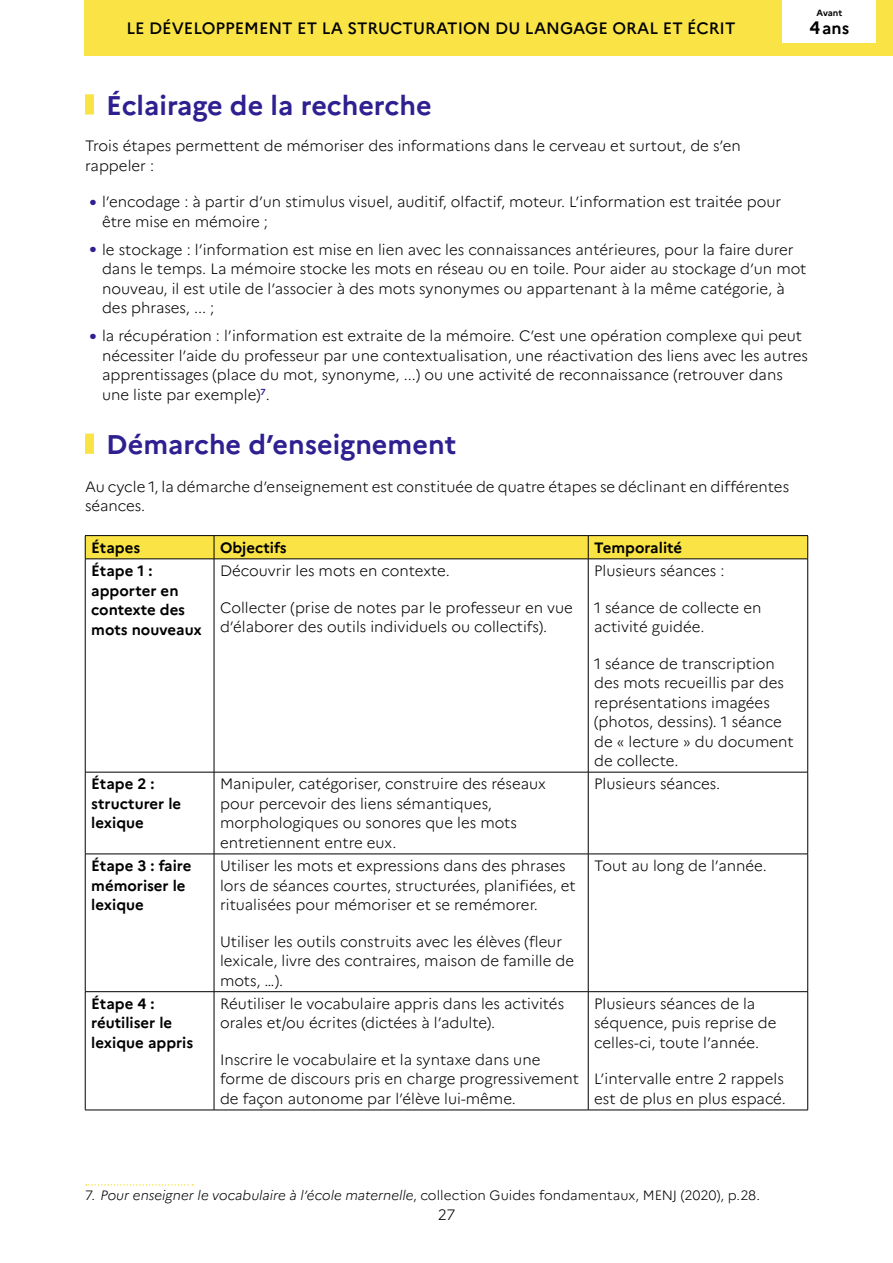
<style>
.page{position:relative;width:893px;height:1263px;background:#fff}
.page>*{position:absolute;margin:0;border:0;box-sizing:border-box;transform-origin:0 0}
.Titre_2{font:700 27px "Marianne";color:#2e2090}
.t1{font:500 16.5px "Marianne";color:#000}
.t2{font:700 16.5px "Marianne";color:#000}
.Texte_courant{font:300 15px/19.5px "Marianne";color:#000}
.Texte_courant-2{font:700 15px/19.5px "Marianne";color:#000}
.Notes_bas_de_page{font:300 13.5px "Marianne";color:#000}
.t3{font:700 9px "Marianne";letter-spacing:-.005em;color:#000}
.s1{font-size:18px}
.s2{font-size:25.5px;color:#2e2090}
.s3{font-style:italic}
</style>
<div class="page">
<div style="left:85px;top:0;width:808px;height:55px;background:#fae445"></div>
<div style="left:84px;top:0;width:699px;height:55px;background:#fae445"></div>
<div style="left:783px;top:0;width:93px;height:42px;background:#fff"></div>
<div style="left:85px;top:94px;width:9px;height:21px;background:#fae445"></div>
<div style="left:85px;top:434px;width:9px;height:20px;background:#fae445"></div>
<hr style="left:85px;top:535px;width:129px;height:1px;background:#000">
<hr style="left:214px;top:535px;width:374px;height:1px;background:#000">
<hr style="left:588px;top:535px;width:220px;height:1px;background:#000">
<svg style="left:85px;top:536px;width:723px;height:23px;background:#f0db42"></svg>
<hr style="left:85px;top:559px;width:129px;height:1px;background:#000">
<hr style="left:85px;top:559px;width:1px;height:213px;background:#000">
<hr style="left:214px;top:559px;width:374px;height:1px;background:#000">
<hr style="left:214px;top:559px;width:1px;height:213px;background:#000">
<hr style="left:588px;top:559px;width:220px;height:1px;background:#000">
<hr style="left:588px;top:559px;width:1px;height:213px;background:#000">
<hr style="left:807px;top:559px;width:1px;height:213px;background:#000">
<hr style="left:85px;top:772px;width:129px;height:1px;background:#000">
<hr style="left:85px;top:772px;width:1px;height:82px;background:#000">
<hr style="left:214px;top:772px;width:374px;height:1px;background:#000">
<hr style="left:214px;top:772px;width:1px;height:82px;background:#000">
<hr style="left:588px;top:772px;width:220px;height:1px;background:#000">
<hr style="left:588px;top:772px;width:1px;height:82px;background:#000">
<hr style="left:807px;top:772px;width:1px;height:82px;background:#000">
<hr style="left:85px;top:854px;width:129px;height:1px;background:#000">
<hr style="left:85px;top:854px;width:1px;height:137px;background:#000">
<hr style="left:214px;top:854px;width:374px;height:1px;background:#000">
<hr style="left:214px;top:854px;width:1px;height:137px;background:#000">
<hr style="left:588px;top:854px;width:220px;height:1px;background:#000">
<hr style="left:588px;top:854px;width:1px;height:137px;background:#000">
<hr style="left:807px;top:854px;width:1px;height:137px;background:#000">
<hr style="left:85px;top:991px;width:129px;height:1px;background:#000">
<hr style="left:85px;top:992px;width:1px;height:118px;background:#000">
<hr style="left:214px;top:991px;width:374px;height:1px;background:#000">
<hr style="left:214px;top:992px;width:1px;height:118px;background:#000">
<hr style="left:588px;top:991px;width:220px;height:1px;background:#000">
<hr style="left:588px;top:992px;width:1px;height:118px;background:#000">
<hr style="left:807px;top:992px;width:1px;height:118px;background:#000">
<hr style="left:85px;top:1110px;width:129px;height:1px;background:#000">
<hr style="left:214px;top:1110px;width:374px;height:1px;background:#000">
<hr style="left:588px;top:1110px;width:220px;height:1px;background:#000">
<svg style="left:86px;top:1184px;width:107px;height:2px"></svg>
<p class="t1" style="left:126px;top:18px;width:610px">LE DÉVELOPPEMENT ET LA STRUCTURATION DU LANGAGE ORAL ET ÉCRIT</p>
<p class="t3" style="left:816px;top:7px;width:27px">Avant</p>
<p class="t2" style="left:809px;top:18px;width:41px"><span class="s1">4</span>ans</p>
<h2 class="Titre_2" style="left:106px;top:88px;width:327px">Éclairage de la recherche</h2>
<p class="Texte_courant" style="left:85px;top:136px;width:657px">Trois étapes permettent de mémoriser des informations dans le cerveau et surtout, de s’en rappeler :</p>
<p class="Texte_courant" style="left:102px;top:192px;width:681px;text-indent:-13px"><span class="s2">•</span> l’encodage : à partir d’un stimulus visuel, auditif, olfactif, moteur. L’information est traitée pour être mise en mémoire ;</p>
<p class="Texte_courant" style="left:102px;top:239px;width:706px;text-indent:-13px"><span class="s2">•</span> le stockage : l’information est mise en lien avec les connaissances antérieures, pour la faire durer dans le temps. La mémoire stocke les mots en réseau ou en toile. Pour aider au stockage d’un mot nouveau, il est utile de l’associer à des mots synonymes ou appartenant à la même catégorie, à des phrases, ... ;</p>
<p class="Texte_courant" style="left:102px;top:326px;width:707px;text-indent:-13px"><span class="s2">•</span> la récupération : l’information est extraite de la mémoire. C’est une opération complexe qui peut nécessiter l’aide du professeur par une contextualisation, une réactivation des liens avec les autres apprentissages (place du mot, synonyme, ...) ou une activité de reconnaissance (retrouver dans une liste par exemple)<sup>7</sup>.</p>
<h2 class="Titre_2" style="left:106px;top:428px;width:351px">Démarche d’enseignement</h2>
<p class="Texte_courant" style="left:85px;top:476px;width:706px">Au cycle 1, la démarche d’enseignement est constituée de quatre étapes se déclinant en différentes séances.</p>
<p class="Texte_courant-2" style="left:91px;top:538px;width:50px">Étapes</p>
<p class="Texte_courant-2" style="left:220px;top:538px;width:68px">Objectifs</p>
<p class="Texte_courant-2" style="left:594px;top:538px;width:89px">Temporalité</p>
<p class="Texte_courant-2" style="left:91px;top:561px;width:112px">Étape 1 : apporter en contexte des mots nouveaux</p>
<p class="Texte_courant" style="left:220px;top:561px;width:231px">Découvrir les mots en contexte.</p>
<p class="Texte_courant" style="left:594px;top:561px;width:132px">Plusieurs séances :</p>
<p class="Texte_courant" style="left:594px;top:597px;width:169px">1 séance de collecte en activité guidée.</p>
<p class="Texte_courant" style="left:594px;top:653px;width:201px">1 séance de transcription des mots recueillis par des représentations imagées (photos, dessins). 1 séance de « lecture » du document de collecte.</p>
<p class="Texte_courant" style="left:220px;top:597px;width:354px">Collecter (prise de notes par le professeur en vue d’élaborer des outils individuels ou collectifs).</p>
<p class="Texte_courant-2" style="left:91px;top:774px;width:92px">Étape 2 : structurer le lexique</p>
<p class="Texte_courant" style="left:220px;top:774px;width:327px">Manipuler, catégoriser, construire des réseaux pour percevoir des liens sémantiques, morphologiques ou sonores que les mots entretiennent entre eux.</p>
<p class="Texte_courant" style="left:594px;top:774px;width:127px">Plusieurs séances.</p>
<p class="Texte_courant-2" style="left:91px;top:856px;width:102px">Étape 3 : faire mémoriser le lexique</p>
<p class="Texte_courant" style="left:220px;top:856px;width:357px">Utiliser les mots et expressions dans des phrases lors de séances courtes, structurées, planifiées, et ritualisées pour mémoriser et se remémorer.</p>
<p class="Texte_courant" style="left:220px;top:931px;width:356px">Utiliser les outils construits avec les élèves (fleur lexicale, livre des contraires, maison de famille de mots, …).</p>
<p class="Texte_courant" style="left:594px;top:856px;width:174px">Tout au long de l’année.</p>
<p class="Texte_courant-2" style="left:91px;top:994px;width:103px">Étape 4 : réutiliser le lexique appris</p>
<p class="Texte_courant" style="left:220px;top:994px;width:346px">Réutiliser le vocabulaire appris dans les activités orales et/ou écrites (dictées à l’adulte).</p>
<p class="Texte_courant" style="left:220px;top:1050px;width:361px">Inscrire le vocabulaire et la syntaxe dans une forme de discours pris en charge progressivement de façon autonome par l’élève lui-même.</p>
<p class="Texte_courant" style="left:594px;top:994px;width:184px">Plusieurs séances de la séquence, puis reprise de celles-ci, toute l’année.</p>
<p class="Texte_courant" style="left:594px;top:1069px;width:193px">L’intervalle entre 2 rappels est de plus en plus espacé.</p>
<p class="Notes_bas_de_page" style="left:85px;top:1187px;width:677px">7. <span class="s3">Pour enseigner le vocabulaire à l’école maternelle</span>, collection Guides fondamentaux, MENJ (2020), p.28.</p>
<p class="Texte_courant" style="left:438px;top:1205px;width:19px">27</p>
</div>
